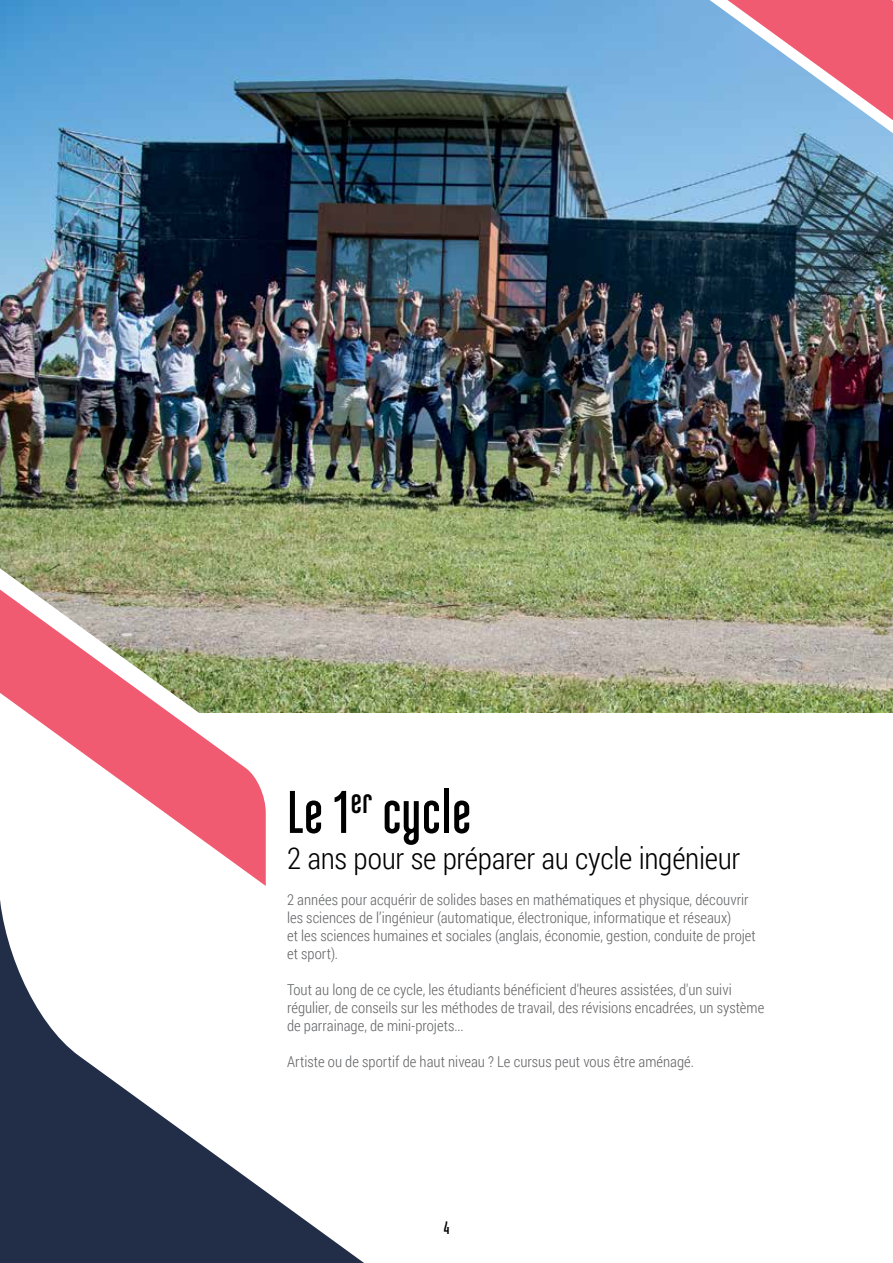
<style>
.page{position:relative;width:893px;height:1263px;background:#fff}
.page>*{position:absolute;margin:0;border:0;box-sizing:border-box;transform-origin:0 0}
.t1{font:700 60px "Ando";color:#000}
.t2{font:300 30px "Roboto Condensed";letter-spacing:-.01em;color:#000}
.t3{font:700 18px "Ando";color:#000}
.t4{font:300 15px/18px "Roboto Condensed";color:#636466}
</style>
<div class="page">
<svg style="left:0;top:712px;width:393px;height:551px"></svg>
<img style="left:0;top:0;width:893px;height:712px">
<svg style="left:0;top:568px;width:207px;height:6px"></svg>
<svg style="left:0;top:574px;width:266px;height:312px"></svg>
<svg style="left:702px;top:0;width:191px;height:188px"></svg>
<h1 class="t1" style="left:287px;top:780px;width:186px">Le 1<sup>er</sup> cycle</h1>
<h2 class="t2" style="left:287px;top:837px;width:455px">2 ans pour se préparer au cycle ingénieur</h2>
<p class="t4" style="left:287px;top:890px;width:470px">2 années pour acquérir de solides bases en mathématiques et physique, découvrir les sciences de l’ingénieur (automatique, électronique, informatique et réseaux)<br>et les sciences humaines et sociales (anglais, économie, gestion, conduite de projet et sport).</p>
<p class="t4" style="left:287px;top:980px;width:479px">Tout au long de ce cycle, les étudiants bénéficient d'heures assistées, d'un suivi régulier, de conseils sur les méthodes de travail, des révisions encadrées, un système de parrainage, de mini-projets...</p>
<p class="t4" style="left:287px;top:1052px;width:408px">Artiste ou de sportif de haut niveau ? Le cursus peut vous être aménagé.</p>
<p class="t3" style="left:443px;top:1218px;width:8px">4</p>
</div>
